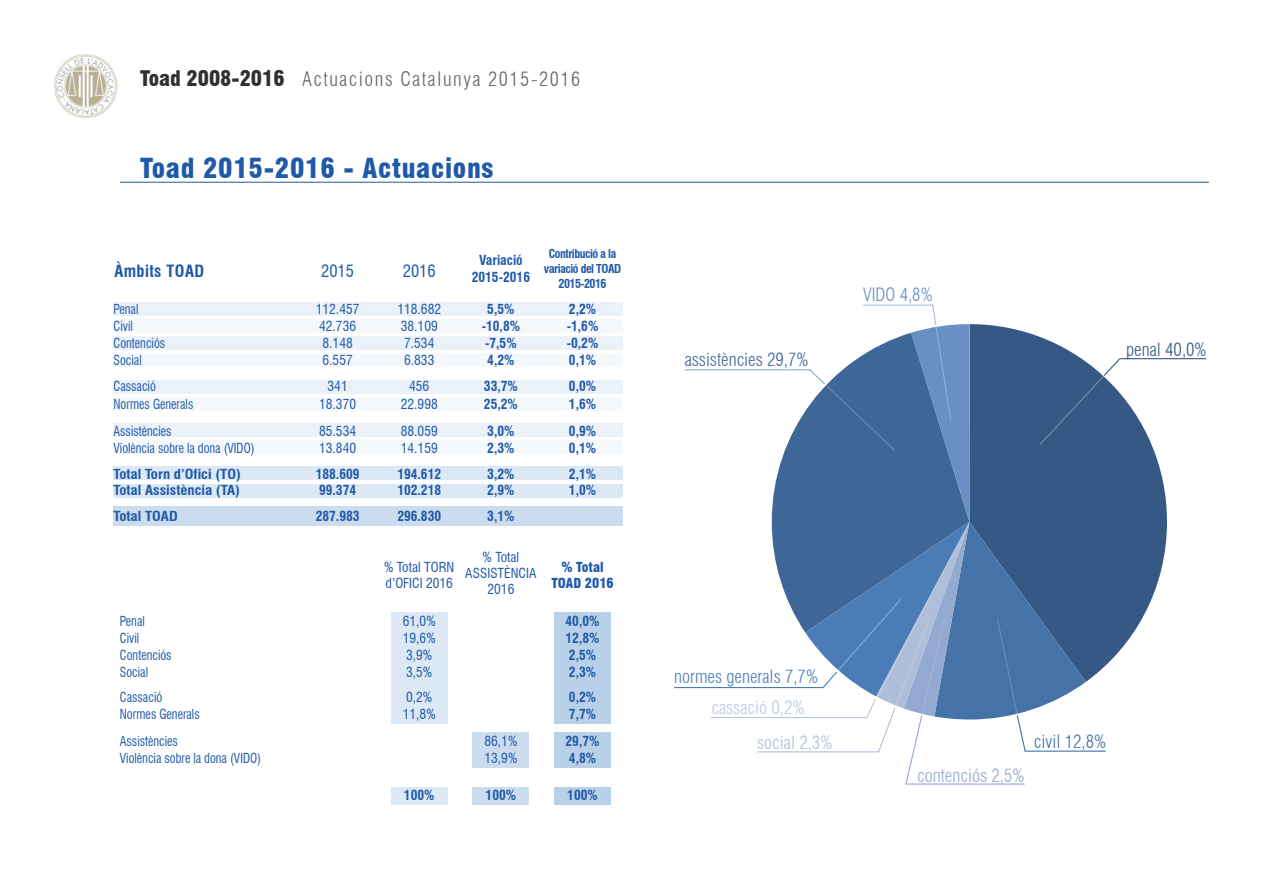
<style>
.page{position:relative;width:1263px;height:893px;background:#fff}
.page>*{position:absolute;margin:0;border:0;box-sizing:border-box;transform-origin:0 0}
.t1{font:900 condensed 27px "Swiss 721 BT";letter-spacing:.025em;color:#2059a8}
.t2{font:300 condensed 19.5px "Swiss 721 BT";letter-spacing:.08em;color:#636366}
.t3{font:300 condensed 18px "Swiss 721 BT";color:#4c7cb6}
.t4{font:300 condensed 18px "Swiss 721 BT";color:#3e6697}
.t5{font:300 condensed 18px "Swiss 721 BT";color:#93a9cf}
.t6{font:300 condensed 18px "Swiss 721 BT";color:#b9c8e1}
.t7{font:300 condensed 18px "Swiss 721 BT";color:#355984}
.t8{font:300 condensed 18px "Swiss 721 BT";color:#4572a7}
.t9{font:300 condensed 18px "Swiss 721 BT";color:#afbed9}
.t10{font:300 condensed 18px "Swiss 721 BT";color:#6a8fc3}
.t11{font:700 condensed 16.5px "Swiss 721 BT";letter-spacing:.025em;color:#2059a8}
.t12{font:condensed 16.5px "Swiss 721 BT";color:#2059a8}
.t13{font:700 condensed 13.5px/16.2px "Swiss 721 BT";color:#2059a8;text-align:center}
.t14{font:condensed 13.5px "Swiss 721 BT";color:#2059a8;scale:.9 1}
.t15{font:condensed 13.5px/16.2px "Swiss 721 BT";color:#2059a8;text-align:center}
.t16{font:700 condensed 13.5px "Swiss 721 BT";color:#2059a8;scale:1.1 1}
.t17{font:900 condensed 13.5px/16.2px "Swiss 721 BT";color:#2059a8;text-align:center}
.t18{font:700 condensed 12px/15px "Swiss 721 BT";letter-spacing:-.04em;color:#2059a8;text-align:center}
.s1{font-weight:900;font-size:21px;color:#312f30}
</style>
<div class="page">
<img style="left:54px;top:54px;width:64px;height:63px">
<svg style="left:1121px;top:359px;width:46px;height:290px;fill:#355984"></svg>
<svg style="left:772px;top:370px;width:33px;height:262px;fill:#3e6697"></svg>
<div style="left:472px;top:732px;width:57px;height:36px;background:#cadcee"></div>
<div style="left:472px;top:787px;width:57px;height:18px;background:#cadcee"></div>
<div style="left:554px;top:612px;width:57px;height:112px;background:#b9d0e9"></div>
<div style="left:554px;top:732px;width:57px;height:36px;background:#b9d0e9"></div>
<div style="left:554px;top:787px;width:57px;height:18px;background:#b9d0e9"></div>
<div style="left:391px;top:612px;width:57px;height:112px;background:#dce8f4"></div>
<div style="left:391px;top:787px;width:57px;height:18px;background:#dce8f4"></div>
<div style="left:114px;top:466px;width:509px;height:14px;background:#dce8f4"></div>
<div style="left:114px;top:507px;width:509px;height:19px;background:#cadcee"></div>
<div style="left:114px;top:484px;width:509px;height:13px;background:#dce8f4"></div>
<div style="left:114px;top:302px;width:509px;height:13px;background:#eaf1f8"></div>
<div style="left:114px;top:336px;width:509px;height:14px;background:#eaf1f8"></div>
<div style="left:114px;top:380px;width:509px;height:13px;background:#eaf1f8"></div>
<div style="left:114px;top:423px;width:509px;height:13px;background:#eaf1f8"></div>
<div style="left:114px;top:319px;width:509px;height:14px;background:#f6f9fc"></div>
<div style="left:114px;top:353px;width:509px;height:14px;background:#f6f9fc"></div>
<div style="left:114px;top:397px;width:509px;height:13px;background:#f6f9fc"></div>
<div style="left:114px;top:440px;width:509px;height:13px;background:#f6f9fc"></div>
<hr style="left:1120px;top:358px;width:86px;height:1px;background:#355984">
<hr style="left:685px;top:369px;width:125px;height:1px;background:#3e6697">
<hr style="left:674px;top:687px;width:149px;height:1px;background:#4c7cb6">
<svg style="left:805px;top:304px;width:316px;height:479px"></svg>
<hr style="left:711px;top:717px;width:156px;height:1px;background:#b9c8e1">
<hr style="left:757px;top:751px;width:122px;height:1px;background:#afbed9">
<hr style="left:905px;top:783px;width:120px;height:2px;background:#93a9cf">
<hr style="left:1025px;top:751px;width:81px;height:1px;background:#4572a7">
<hr style="left:120px;top:182px;width:1089px;height:1px;background:#2059a8">
<h2 class="t2" style="left:140px;top:67px;width:442px"><span class="s1">Toad 2008-2016</span> Actuacions Catalunya 2015-2016</h2>
<h1 class="t1" style="left:140px;top:152px;width:355px">Toad 2015-2016 - Actuacions</h1>
<p class="t11" style="left:114px;top:261px;width:91px">Àmbits TOAD</p>
<p class="t12" style="left:321px;top:261px;width:34px">2015</p>
<p class="t12" style="left:403px;top:261px;width:34px">2016</p>
<p class="t13" style="left:472px;top:252px;width:60px">Variació<br>2015-2016</p>
<p class="t18" style="left:544px;top:246px;width:79px">Contribució a la variació del TOAD<br>2015-2016</p>
<p class="t14" style="left:114px;top:301px;width:29px">Penal</p>
<p class="t15" style="left:316px;top:301px;width:45px">112.457</p>
<p class="t15" style="left:397px;top:301px;width:45px">118.682</p>
<p class="t13" style="left:487px;top:301px;width:29px">5,5%</p>
<p class="t13" style="left:569px;top:301px;width:29px">2,2%</p>
<p class="t14" style="left:114px;top:318px;width:23px">Civil</p>
<p class="t15" style="left:319px;top:318px;width:38px">42.736</p>
<p class="t15" style="left:401px;top:318px;width:38px">38.109</p>
<p class="t13" style="left:482px;top:318px;width:40px">-10,8%</p>
<p class="t13" style="left:567px;top:318px;width:33px">-1,6%</p>
<p class="t14" style="left:114px;top:335px;width:59px">Contenciós</p>
<p class="t15" style="left:322px;top:335px;width:32px">8.148</p>
<p class="t15" style="left:404px;top:335px;width:32px">7.534</p>
<p class="t13" style="left:485px;top:335px;width:33px">-7,5%</p>
<p class="t13" style="left:567px;top:335px;width:33px">-0,2%</p>
<p class="t14" style="left:114px;top:352px;width:33px">Social</p>
<p class="t15" style="left:322px;top:352px;width:32px">6.557</p>
<p class="t15" style="left:404px;top:352px;width:32px">6.833</p>
<p class="t13" style="left:487px;top:352px;width:29px">4,2%</p>
<p class="t13" style="left:569px;top:352px;width:29px">0,1%</p>
<p class="t14" style="left:114px;top:378px;width:49px">Cassació</p>
<p class="t15" style="left:328px;top:378px;width:22px">341</p>
<p class="t15" style="left:409px;top:378px;width:22px">456</p>
<p class="t13" style="left:484px;top:378px;width:36px">33,7%</p>
<p class="t13" style="left:569px;top:378px;width:29px">0,0%</p>
<p class="t14" style="left:114px;top:396px;width:90px">Normes Generals</p>
<p class="t15" style="left:319px;top:396px;width:38px">18.370</p>
<p class="t15" style="left:401px;top:396px;width:38px">22.998</p>
<p class="t13" style="left:484px;top:396px;width:36px">25,2%</p>
<p class="t13" style="left:569px;top:396px;width:29px">1,6%</p>
<p class="t14" style="left:114px;top:422px;width:66px">Assistències</p>
<p class="t15" style="left:319px;top:422px;width:38px">85.534</p>
<p class="t15" style="left:401px;top:422px;width:38px">88.059</p>
<p class="t13" style="left:487px;top:422px;width:29px">3,0%</p>
<p class="t13" style="left:569px;top:422px;width:29px">0,9%</p>
<p class="t14" style="left:114px;top:439px;width:158px">Violència sobre la dona (VIDO)</p>
<p class="t15" style="left:319px;top:439px;width:38px">13.840</p>
<p class="t15" style="left:401px;top:439px;width:38px">14.159</p>
<p class="t13" style="left:487px;top:439px;width:29px">2,3%</p>
<p class="t13" style="left:569px;top:439px;width:29px">0,1%</p>
<p class="t16" style="left:114px;top:466px;width:117px">Total Torn d’Ofici (TO)</p>
<p class="t13" style="left:316px;top:466px;width:45px">188.609</p>
<p class="t13" style="left:397px;top:466px;width:45px">194.612</p>
<p class="t13" style="left:487px;top:466px;width:29px">3,2%</p>
<p class="t13" style="left:569px;top:466px;width:29px">2,1%</p>
<p class="t16" style="left:114px;top:482px;width:117px">Total Assistència (TA)</p>
<p class="t13" style="left:319px;top:482px;width:39px">99.374</p>
<p class="t13" style="left:397px;top:482px;width:45px">102.218</p>
<p class="t13" style="left:487px;top:482px;width:29px">2,9%</p>
<p class="t13" style="left:569px;top:482px;width:29px">1,0%</p>
<p class="t16" style="left:114px;top:508px;width:60px">Total TOAD</p>
<p class="t13" style="left:316px;top:508px;width:45px">287.983</p>
<p class="t13" style="left:397px;top:508px;width:45px">296.830</p>
<p class="t13" style="left:487px;top:508px;width:29px">3,1%</p>
<p class="t15" style="left:465px;top:549px;width:73px">% Total<br>ASSISTÈNCIA<br>2016</p>
<p class="t15" style="left:384px;top:559px;width:72px;text-align:left">% Total TORN d’OFICI 2016</p>
<p class="t17" style="left:551px;top:559px;width:64px">% Total<br>TOAD 2016</p>
<p class="t14" style="left:120px;top:613px;width:29px">Penal</p>
<p class="t15" style="left:403px;top:613px;width:34px">61,0%</p>
<p class="t13" style="left:566px;top:613px;width:36px">40,0%</p>
<p class="t14" style="left:120px;top:630px;width:23px">Civil</p>
<p class="t15" style="left:403px;top:630px;width:34px">19,6%</p>
<p class="t13" style="left:566px;top:630px;width:36px">12,8%</p>
<p class="t14" style="left:120px;top:647px;width:59px">Contenciós</p>
<p class="t15" style="left:406px;top:647px;width:28px">3,9%</p>
<p class="t13" style="left:569px;top:647px;width:29px">2,5%</p>
<p class="t14" style="left:120px;top:664px;width:33px">Social</p>
<p class="t15" style="left:406px;top:664px;width:28px">3,5%</p>
<p class="t13" style="left:569px;top:664px;width:29px">2,3%</p>
<p class="t14" style="left:120px;top:689px;width:49px">Cassació</p>
<p class="t15" style="left:406px;top:689px;width:28px">0,2%</p>
<p class="t13" style="left:569px;top:689px;width:29px">0,2%</p>
<p class="t14" style="left:120px;top:706px;width:90px">Normes Generals</p>
<p class="t15" style="left:403px;top:706px;width:34px">11,8%</p>
<p class="t13" style="left:569px;top:706px;width:29px">7,7%</p>
<p class="t14" style="left:120px;top:733px;width:66px">Assistències</p>
<p class="t15" style="left:484px;top:733px;width:34px">86,1%</p>
<p class="t13" style="left:566px;top:733px;width:36px">29,7%</p>
<p class="t14" style="left:120px;top:750px;width:158px">Violència sobre la dona (VIDO)</p>
<p class="t15" style="left:484px;top:750px;width:34px">13,9%</p>
<p class="t13" style="left:569px;top:750px;width:29px">4,8%</p>
<p class="t13" style="left:404px;top:787px;width:32px">100%</p>
<p class="t13" style="left:486px;top:787px;width:32px">100%</p>
<p class="t13" style="left:567px;top:787px;width:32px">100%</p>
<h3 class="t4" style="left:685px;top:348px;width:125px">assistències 29,7%</h3>
<h3 class="t10" style="left:863px;top:284px;width:71px">VIDO 4,8%</h3>
<h3 class="t7" style="left:1126px;top:338px;width:82px">penal 40,0%</h3>
<h3 class="t3" style="left:674px;top:666px;width:145px">normes generals 7,7%</h3>
<h3 class="t6" style="left:711px;top:696px;width:95px">cassació 0,2%</h3>
<h3 class="t9" style="left:757px;top:732px;width:77px">social 2,3%</h3>
<h3 class="t5" style="left:917px;top:764px;width:109px">contenciós 2,5%</h3>
<h3 class="t8" style="left:1034px;top:731px;width:74px">civil 12,8%</h3>
</div>
